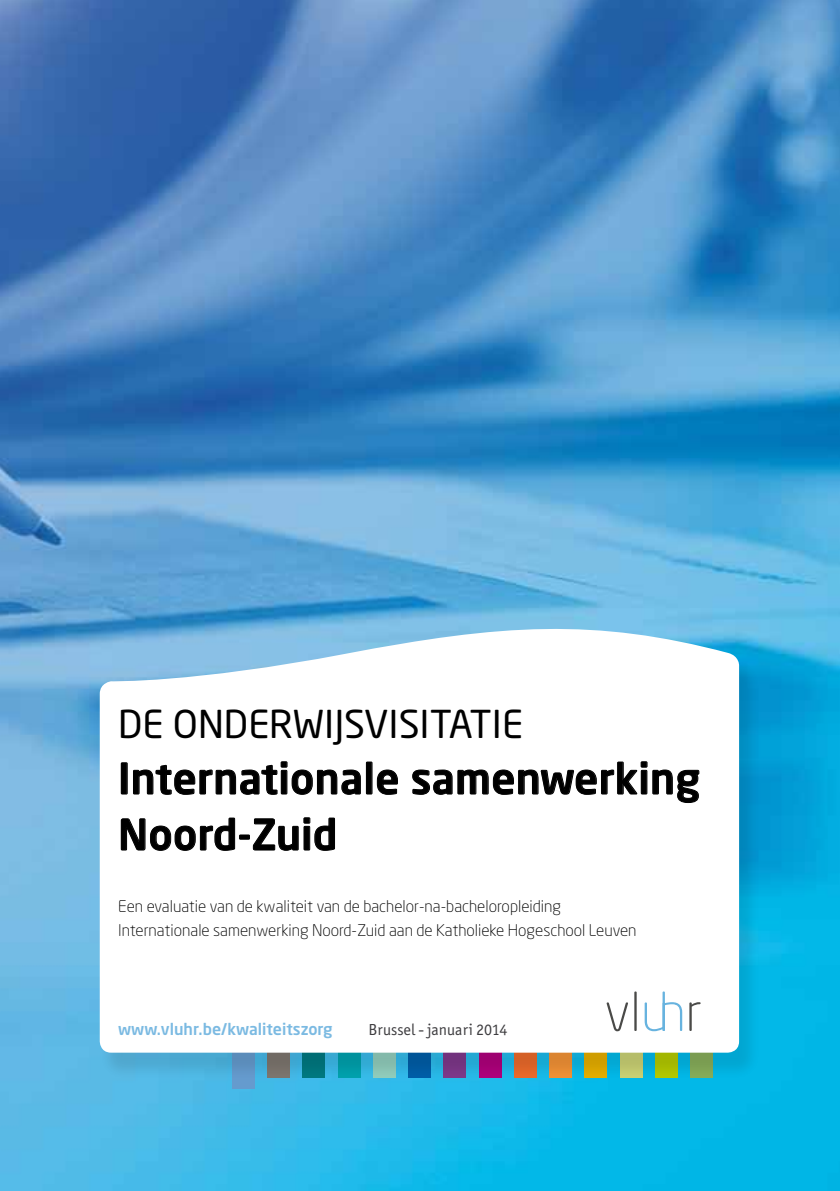
<style>
.page{position:relative;width:840px;height:1191px;background:#fff}
.page>*{position:absolute;margin:0;border:0;box-sizing:border-box;transform-origin:0 0}
.t1{font:500 42px/56px "Neo Sans";letter-spacing:.01em;color:#000}
.t2{font:38px "Neo Sans Pro Cyr";color:#000}
.t3{font:300 16px/24px "Neo Sans";color:#000}
.t4{font:500 16px "Neo Sans";color:#7bbae2}
.t5{font:16px "Officina San ITC";color:#3e3d40}
</style>
<div class="page">
<img style="left:0;top:0;width:839px;height:1191px">
<div style="left:232px;top:1043px;width:23px;height:46px;background:#659bce"></div>
<div style="left:99px;top:634px;width:661px;height:446px;background:#000;opacity:.1"></div>
<svg style="left:100px;top:617px;width:638px;height:435px"></svg>
<svg style="left:606px;top:1002px;width:21px;height:29px"></svg>
<hr style="left:634px;top:991px;width:2px;height:40px;background:#4a4a48">
<svg style="left:644px;top:991px;width:37px;height:40px"></svg>
<svg style="left:689px;top:1002px;width:11px;height:29px"></svg>
<div style="left:121px;top:762px;width:7px;height:32px;border:1px solid #000"></div>
<svg style="left:132px;top:764px;width:146px;height:31px"></svg>
<div style="left:280px;top:761px;width:7px;height:6px;border:1px solid #000"></div>
<div style="left:281px;top:770px;width:6px;height:24px;border:1px solid #000"></div>
<svg style="left:291px;top:769px;width:70px;height:26px"></svg>
<div style="left:366px;top:761px;width:6px;height:33px;border:1px solid #000"></div>
<svg style="left:376px;top:769px;width:22px;height:26px"></svg>
<svg style="left:411px;top:761px;width:226px;height:34px"></svg>
<div style="left:640px;top:761px;width:7px;height:6px;border:1px solid #000"></div>
<div style="left:640px;top:770px;width:7px;height:24px;border:1px solid #000"></div>
<svg style="left:651px;top:769px;width:48px;height:34px"></svg>
<svg style="left:120px;top:817px;width:115px;height:34px"></svg>
<div style="left:239px;top:834px;width:11px;height:5px;border:1px solid #000"></div>
<svg style="left:252px;top:818px;width:47px;height:33px"></svg>
<div style="left:303px;top:817px;width:7px;height:6px;border:1px solid #000"></div>
<div style="left:303px;top:826px;width:7px;height:24px;border:1px solid #000"></div>
<svg style="left:314px;top:817px;width:21px;height:34px"></svg>
<h2 class="t2" style="left:118px;top:700px;width:406px">DE ONDERWIJSVISITATIE</h2>
<h1 class="t1" style="left:118px;top:749px;width:583px">Internationale samenwerking<br>Noord-Zuid</h1>
<p class="t3" style="left:118px;top:894px;width:519px">Een evaluatie van de kwaliteit van de bachelor-na-bacheloropleiding<br>Internationale samenwerking Noord-Zuid aan de Katholieke Hogeschool Leuven</p>
<p class="t4" style="left:118px;top:1018px;width:216px">www.vluhr.be/kwaliteitszorg</p>
<p class="t5" style="left:368px;top:1020px;width:140px">Brussel - januari 2014</p>
</div>
